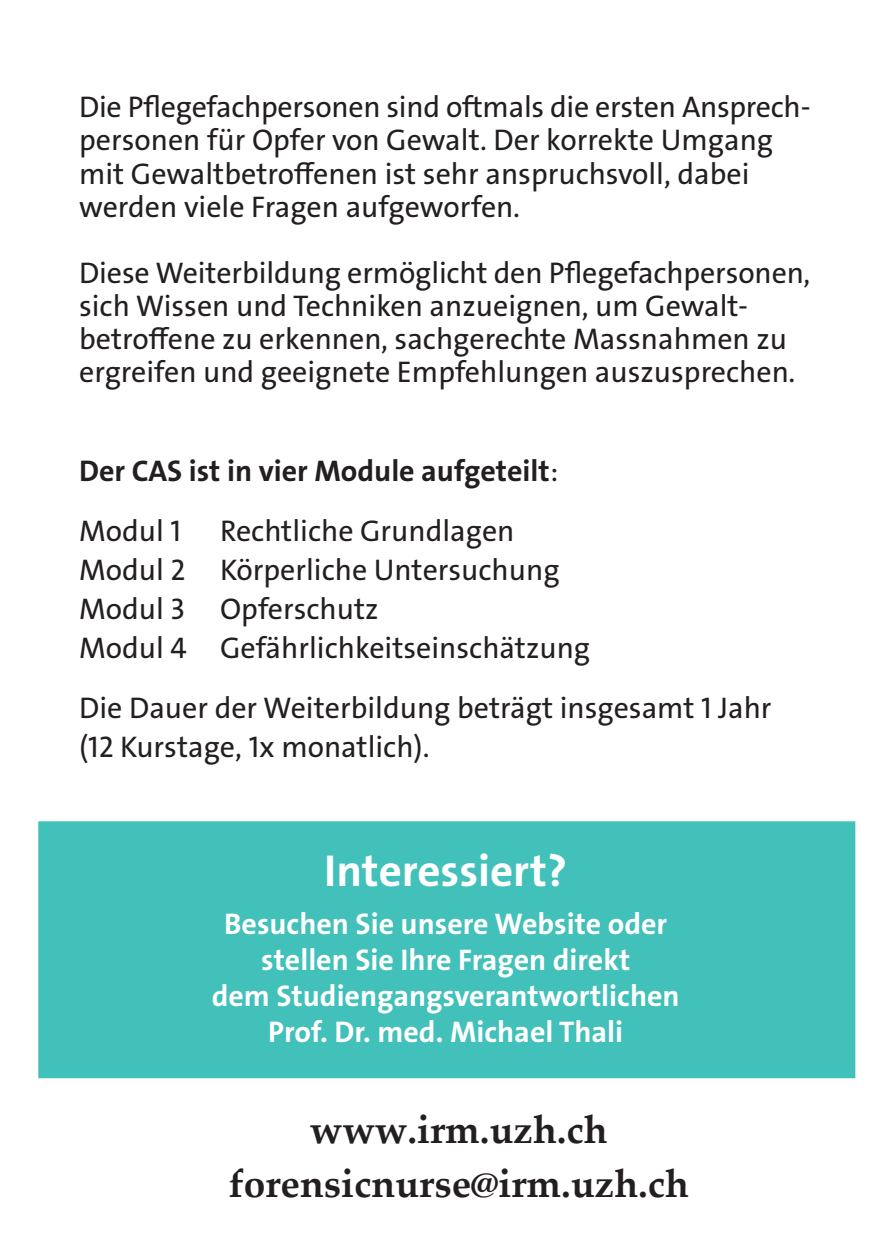
<style>
.page{position:relative;width:893px;height:1259px;background:#fff}
.page>*{position:absolute;margin:0;border:0;box-sizing:border-box;transform-origin:0 0}
.t1{font:45px "The Sans LP7 Bld";color:#fff}
.t2{font:700 39px/54px "Palatino Linotype";color:#231f20;text-align:center}
.t3{font:30px/33px "The Sans LP5 Plain";color:#231f20}
.t4{font:30px/36px "The Sans LP7 Bld";color:#fff;text-align:center}
.t5{font:30px "The Sans LP7 Bld";color:#231f20}
.s1{font-family:"The Sans LP5 Plain"}
</style>
<div class="page">
<div style="left:38px;top:821px;width:817px;height:257px;background:#42c0ba;border:3px solid #42c0ba"></div>
<p class="t3" style="left:79px;top:91px;width:733px">Die Pflegefachpersonen sind oftmals die ersten Ansprech&shy;personen für Opfer von Gewalt. Der korrekte Umgang mit Gewaltbetroffenen ist sehr anspruchsvoll, dabei werden viele Fragen aufgeworfen.</p>
<p class="t3" style="left:79px;top:256px;width:733px">Diese Weiterbildung ermöglicht den Pflegefachpersonen, sich Wissen und Techniken anzueignen, um Gewalt&shy;betroffene zu erkennen, sachgerechte Massnahmen zu ergreifen und geeignete Empfehlungen auszusprechen.</p>
<p class="t5" style="left:79px;top:451px;width:481px">Der CAS ist in vier Module aufgeteilt<span class="s1">:</span></p>
<p class="t3" style="left:79px;top:514px;width:103px">Modul 1</p>
<p class="t3" style="left:220px;top:514px;width:296px">Rechtliche Grundlagen</p>
<p class="t3" style="left:79px;top:553px;width:482px">Modul 2 Körperliche Untersuchung</p>
<p class="t3" style="left:79px;top:592px;width:301px">Modul 3 Opferschutz</p>
<p class="t3" style="left:79px;top:631px;width:513px">Modul 4 Gefährlichkeitseinschätzung</p>
<p class="t3" style="left:79px;top:691px;width:694px">Die Dauer der Weiterbildung beträgt insgesamt 1 Jahr</p>
<p class="t3" style="left:79px;top:730px;width:352px">(12 Kurstage, 1x monatlich).</p>
<p class="t1" style="left:324px;top:842px;width:244px">Interessiert?</p>
<p class="t4" style="left:212px;top:906px;width:469px">Besuchen Sie unsere Website oder stellen Sie Ihre Fragen direkt<br>dem Studiengangsverantwortlichen</p>
<p class="t4" style="left:268px;top:1014px;width:356px">Prof. Dr. med. Michael Thali</p>
<p class="t2" style="left:229px;top:1101px;width:462px">www.irm.uzh.ch forensicnurse@irm.uzh.ch</p>
</div>
